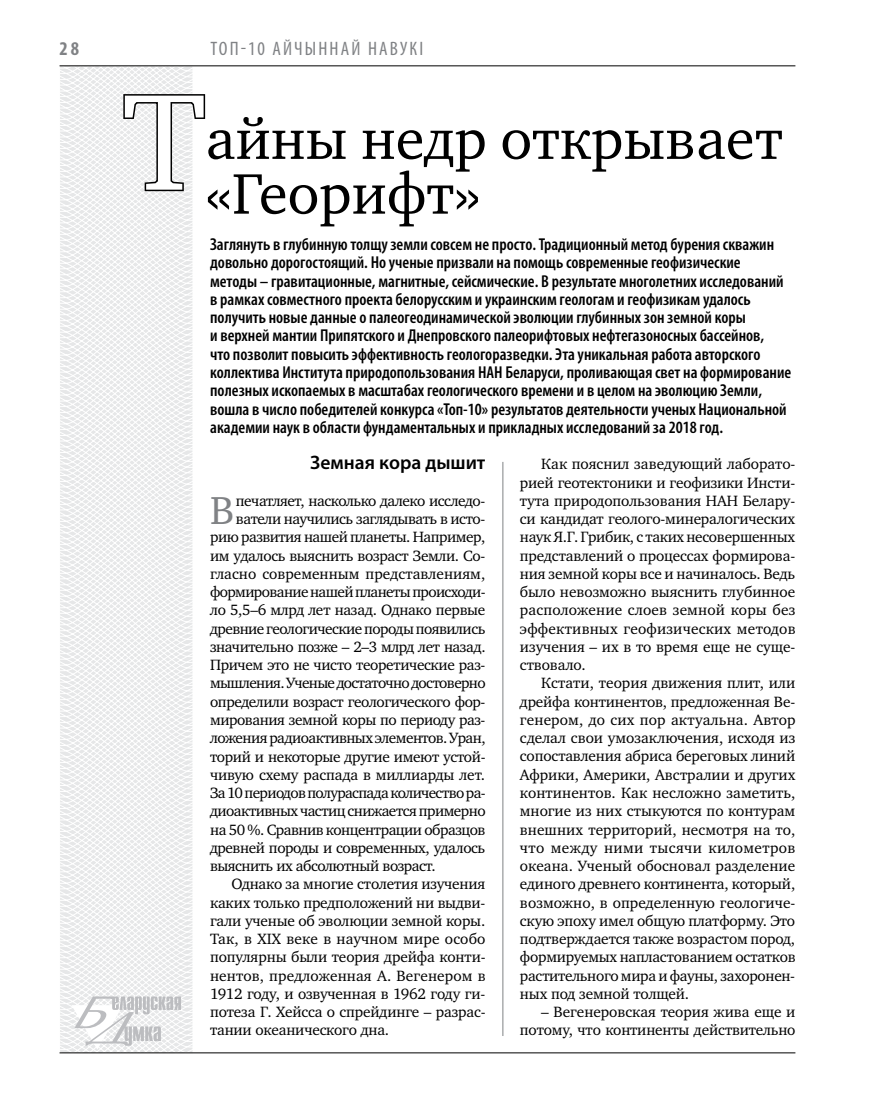
<style>
.page{position:relative;width:872px;height:1106px;background:#fff}
.page>*{position:absolute;margin:0;border:0;box-sizing:border-box;transform-origin:0 0}
.t1{font:140.1px "Charter C";color:#fff}
.t2{font:58.5px/54.8px "Charter C";color:#000}
.t3{font:40.05px "Charter C";color:#808285}
.t4{font:condensed 19.5px "Myriad Pro";letter-spacing:.11em;color:#808285}
.t5{font:600 19.5px "Myriad Pro";color:#000}
.t6{font:700 condensed 19.5px "Myriad Pro";color:#808285}
.t7{font:600 condensed 17.25px/18.3px "Myriad Pro";color:#000}
.t8{font:15.3px/18.3px "Charter C";letter-spacing:-.025em;color:#000;text-align:justify}
.t9{font:15.3px "Charter C";letter-spacing:-.045em;color:#000}
.t10{font:15.3px "Charter C";color:#000}
.t11{font:15.3px "Charter C";letter-spacing:-.005em;color:#000}
.t12{font:15.3px "Charter C";letter-spacing:.005em;color:#000}
.t13{font:15.3px "Charter C";letter-spacing:.01em;color:#000}
</style>
<div class="page">
<svg style="left:59px;top:65px;width:192px;height:989px"></svg>
<hr style="left:60px;top:1052px;width:735px;height:1px;background:#000">
<svg style="left:71px;top:996px;width:110px;height:53px"></svg>
<hr style="left:60px;top:65px;width:735px;height:1px;background:#000">
<hr style="left:502px;top:462px;width:1px;height:574px;background:#808285">
<svg style="left:122px;top:93px;width:85px;height:100px"></svg>
<p class="t6" style="left:60px;top:37px;width:21px">28</p>
<p class="t4" style="left:210px;top:37px;width:214px">ТОП-10 АЙЧЫННАЙ НАВУКІ</p>
<h1 class="t1" style="left:123px;top:65px;width:85px">Т</h1>
<h2 class="t2" style="left:206px;top:112px;width:578px">айны недр открывает «Георифт»</h2>
<p class="t7" style="left:210px;top:235px;width:582px">Заглянуть в глубинную толщу земли совсем не просто. Традиционный метод бурения скважин довольно дорогостоящий. Но ученые призвали на помощь современные геофизические методы – гравитационные, магнитные, сейсмические. В результате многолетних исследований в рамках совместного проекта белорусским и украинским геологам и геофизикам удалось получить новые данные о палеогеодинамической эволюции глубинных зон земной коры<br>и верхней мантии Припятского и Днепровского палеорифтовых нефтегазоносных бассейнов,<br>что позволит повысить эффективность геологоразведки. Эта уникальная работа авторского коллектива Института природопользования НАН Беларуси, проливающая свет на формирование полезных ископаемых в масштабах геологического времени и в целом на эволюцию Земли, вошла в число победителей конкурса «Топ-10» результатов деятельности ученых Национальной академии наук в области фундаментальных и прикладных исследований за 2018 год.</p>
<p class="t5" style="left:310px;top:450px;width:177px">Земная кора дышит</p>
<h3 class="t3" style="left:210px;top:488px;width:26px">В</h3>
<p class="t8" style="left:236px;top:491px;width:251px">печатляет, насколько далеко исследо-</p>
<p class="t8" style="left:236px;top:510px;width:251px">ватели научились заглядывать в исто-</p>
<p class="t8" style="left:210px;top:528px;width:277px">рию развития нашей планеты. Например,</p>
<p class="t8" style="left:210px;top:546px;width:277px">им удалось выяснить возраст Земли. Со-</p>
<p class="t10" style="left:210px;top:565px;width:277px">гласно современным представлениям,</p>
<p class="t8" style="left:210px;top:583px;width:277px">формирование нашей планеты происходи-</p>
<p class="t8" style="left:210px;top:601px;width:277px">ло 5,5–6 млрд лет назад. Однако первые</p>
<p class="t8" style="left:210px;top:619px;width:277px">древние геологические породы появились</p>
<p class="t8" style="left:210px;top:638px;width:277px">значительно позже – 2–3 млрд лет назад.</p>
<p class="t8" style="left:210px;top:656px;width:277px">Причем это не чисто теоретические раз-</p>
<p class="t9" style="left:210px;top:675px;width:277px">мышления. Ученые достаточно достоверно</p>
<p class="t8" style="left:210px;top:692px;width:277px">определили возраст геологического фор-</p>
<p class="t8" style="left:210px;top:711px;width:277px">мирования земной коры по периоду раз-</p>
<p class="t8" style="left:210px;top:729px;width:277px">ложения радиоактивных элементов. Уран,</p>
<p class="t8" style="left:210px;top:747px;width:277px">торий и некоторые другие имеют устой-</p>
<p class="t8" style="left:210px;top:765px;width:277px">чивую схему распада в миллиарды лет.</p>
<p class="t9" style="left:210px;top:784px;width:277px">За 10 периодов полураспада количество ра-</p>
<p class="t8" style="left:210px;top:802px;width:277px">диоактивных частиц снижается примерно</p>
<p class="t8" style="left:210px;top:820px;width:277px">на 50 %. Сравнив концентрации образцов</p>
<p class="t8" style="left:210px;top:838px;width:277px">древней породы и современных, удалось</p>
<p class="t8" style="left:210px;top:857px;width:227px">выяснить их абсолютный возраст.</p>
<p class="t8" style="left:231px;top:875px;width:255px">Однако за многие столетия изучения</p>
<p class="t8" style="left:210px;top:893px;width:277px">каких только предположений ни выдви-</p>
<p class="t8" style="left:210px;top:911px;width:277px">гали ученые об эволюции земной коры.</p>
<p class="t13" style="left:210px;top:930px;width:277px">Так, в XIX веке в научном мире особо</p>
<p class="t11" style="left:210px;top:948px;width:277px">популярны были теория дрейфа конти-</p>
<p class="t12" style="left:210px;top:967px;width:277px">нентов, предложенная А. Вегенером в</p>
<p class="t8" style="left:210px;top:984px;width:277px">1912 году, и озвученная в 1962 году ги-</p>
<p class="t8" style="left:210px;top:1003px;width:277px">потеза Г. Хейсса о спрейдинге – разрас-</p>
<p class="t8" style="left:210px;top:1021px;width:181px">тании океанического дна.</p>
<p class="t8" style="left:520px;top:455px;width:277px;text-indent:21px">Как пояснил заведующий лаборато&shy;рией геотектоники и геофизики Инсти&shy;тута природопользования НАН Белару&shy;си кандидат геолого-минералогических наук Я.Г. Грибик, с таких несовершенных представлений о процессах формирова&shy;ния земной коры все и начиналось. Ведь было невозможно выяснить глубинное расположение слоев земной коры без эффективных геофизических методов изучения – их в то время еще не суще&shy;ствовало.</p>
<p class="t8" style="left:520px;top:674px;width:277px;text-indent:21px">Кстати, теория движения плит, или дрейфа континентов, предложенная Ве&shy;генером, до сих пор актуальна. Автор сделал свои умозаключения, исходя из сопоставления абриса береговых линий Африки, Америки, Австралии и других континентов. Как несложно заметить, многие из них стыкуются по контурам внешних территорий, несмотря на то, что между ними тысячи километров океана. Ученый обосновал разделение единого древнего континента, который, возможно, в определенную геологиче&shy;скую эпоху имел общую платформу. Это подтверждается также возрастом пород, формируемых напластованием остатков растительного мира и фауны, захоронен&shy;ных под земной толщей.</p>
<p class="t8" style="left:520px;top:1003px;width:277px;text-align:right">– Вегенеровская теория жива еще и потому, что континенты действительно</p>
</div>
